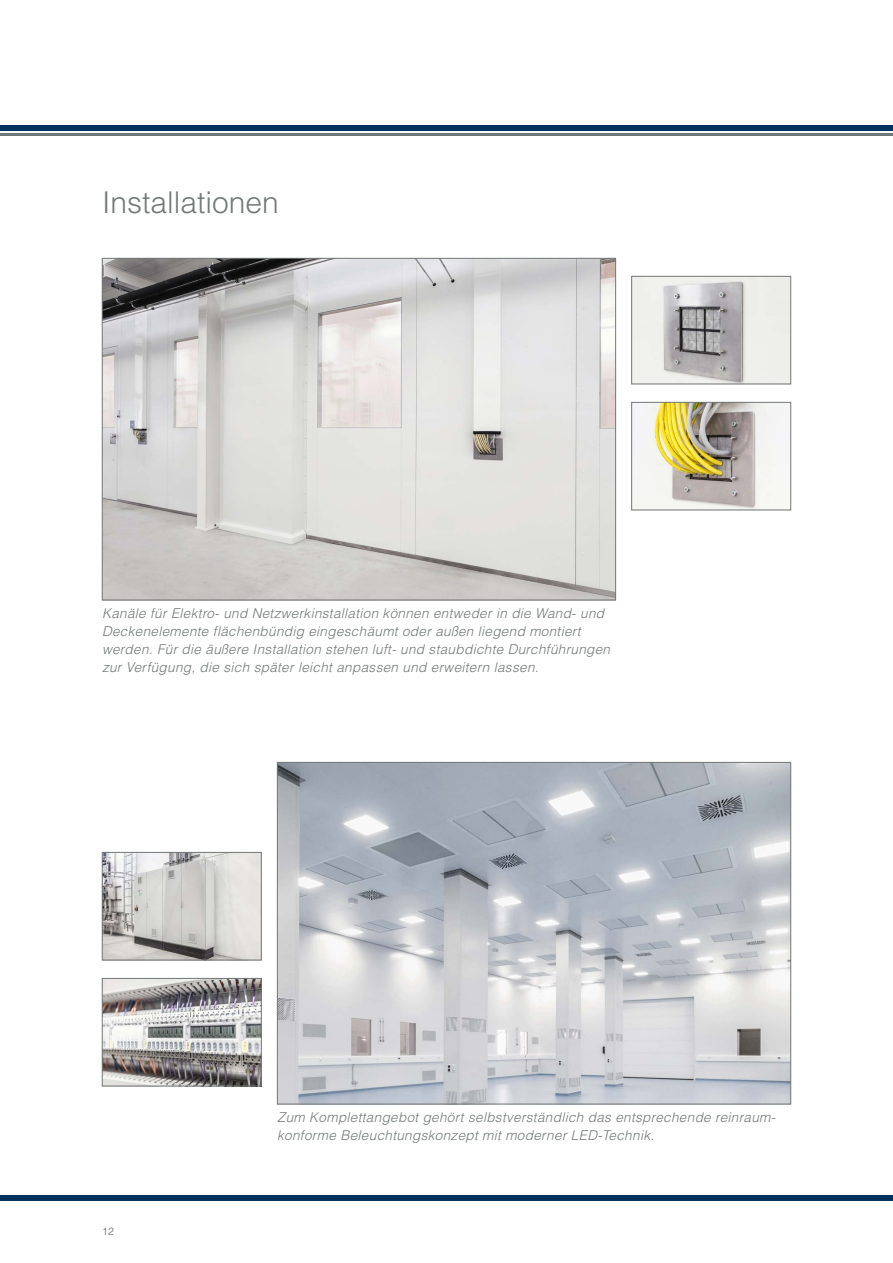
<style>
.page{position:relative;width:893px;height:1263px;background:#fff}
.page>*{position:absolute;margin:0;border:0;box-sizing:border-box;transform-origin:0 0}
.t1{font:300 30px "Helvetica LT Std";color:#727777}
.t2{font:italic 300 13.5px/18px "Helvetica LT Std";letter-spacing:.025em;color:#727777}
.t3{font:300 10.5px "Helvetica LT Std";color:#5c605f}
</style>
<div class="page">
<div style="left:0;top:126px;width:893px;height:5px;background:#00305d"></div>
<hr style="left:0;top:134px;width:893px;height:2px;background:#727777">
<div style="left:0;top:1195px;width:893px;height:5px;background:#00305d"></div>
<img style="left:104px;top:260px;width:510px;height:338px">
<img style="left:633px;top:278px;width:156px;height:104px">
<div style="left:631px;top:276px;width:160px;height:108px;border:1px solid #727777"></div>
<img style="left:633px;top:404px;width:156px;height:104px">
<div style="left:631px;top:402px;width:160px;height:108px;border:1px solid #727777"></div>
<img style="left:104px;top:854px;width:155px;height:104px">
<div style="left:102px;top:852px;width:159px;height:108px;border:1px solid #727777"></div>
<img style="left:104px;top:980px;width:155px;height:104px">
<div style="left:102px;top:978px;width:159px;height:108px;border:1px solid #727777"></div>
<img style="left:279px;top:764px;width:510px;height:338px">
<h1 class="t1" style="left:102px;top:184px;width:178px">Installationen</h1>
<p class="t2" style="left:102px;top:604px;width:510px">Kanäle für Elektro- und Netzwerkinstallation können entweder in die Wand- und Deckenelemente flächenbündig eingeschäumt oder außen liegend montiert werden. Für die äußere Installation stehen luft- und staubdichte Durchführungen zur Verfügung, die sich später leicht anpassen und erweitern lassen.</p>
<p class="t3" style="left:102px;top:1225px;width:13px">12</p>
<p class="t2" style="left:277px;top:1108px;width:500px">Zum Komplettangebot gehört selbstverständlich das entsprechende reinraum&shy;konforme Beleuchtungskonzept mit moderner LED-Technik.</p>
</div>
